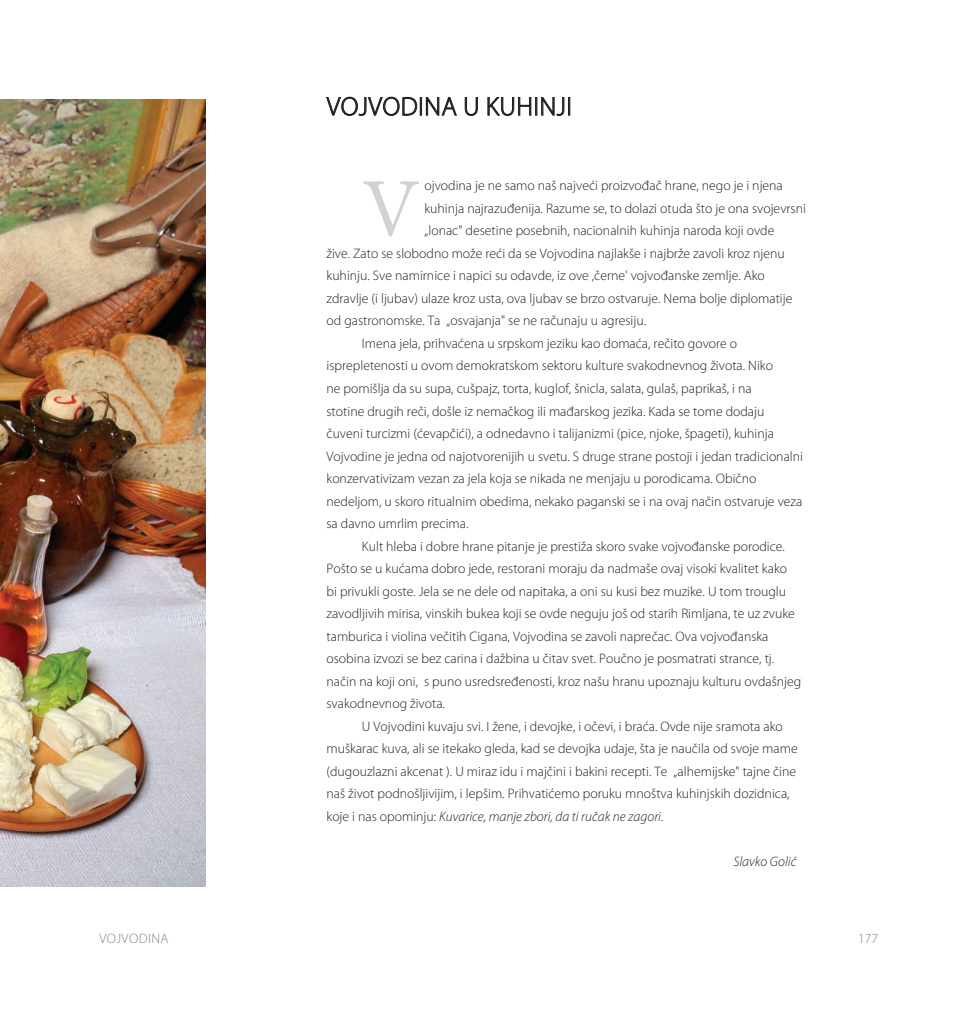
<style>
.page{position:relative;width:978px;height:1014px;background:#fff}
.page>*{position:absolute;margin:0;border:0;box-sizing:border-box;transform-origin:0 0}
.t1{font:83px "Minion Pro";color:#d1d2d4}
.t2{font:300 26.25px "Myriad Pro";color:#231f20}
.t3{font:300 13.75px "Myriad Pro";color:#231f20}
.t4{font:italic 300 13.75px "Myriad Pro";color:#231f20}
.t5{font:300 13.75px "Myriad Pro";letter-spacing:.03em;color:#808285}
.s1{font-style:normal}
</style>
<div class="page">
<img style="left:0;top:99px;width:206px;height:787px">
<svg style="left:326px;top:97px;width:131px;height:19px"></svg>
<svg style="left:465px;top:97px;width:13px;height:19px"></svg>
<svg style="left:487px;top:97px;width:83px;height:19px"></svg>
<p class="t5" style="left:99px;top:931px;width:71px">Vojvodina</p>
<h2 class="t2" style="left:327px;top:92px;width:26px">Vojvo</h2>
<h2 class="t2" style="left:401px;top:92px;width:31px">dina</h2>
<h2 class="t2" style="left:463px;top:92px;width:36px">u kuhinji</h2>
<h1 class="t1" style="left:362px;top:159px;width:60px">V</h1>
<p class="t3" style="left:424px;top:178px;width:360px">ojvodina je ne samo naš najveći proizvođač hrane, nego je i njena</p>
<p class="t3" style="left:424px;top:201px;width:383px">kuhinja najrazuđenija. Razume se, to dolazi otuda što je ona svojevrsni</p>
<p class="t3" style="left:424px;top:223px;width:351px">„lonac" desetine posebnih, nacionalnih kuhinja naroda koji ovde</p>
<p class="t3" style="left:327px;top:246px;width:460px">žive. Zato se slobodno može reći da se Vojvodina najlakše i najbrže zavoli kroz njenu</p>
<p class="t3" style="left:327px;top:268px;width:440px">kuhinju. Sve namirnice i napici su odavde, iz ove ‚černe' vojvođanske zemlje. Ako</p>
<p class="t3" style="left:327px;top:291px;width:467px">zdravlje (i ljubav) ulaze kroz usta, ova ljubav se brzo ostvaruje. Nema bolje diplomatije</p>
<p class="t3" style="left:327px;top:313px;width:321px">od gastronomske. Ta „osvajanja" se ne računaju u agresiju.</p>
<p class="t3" style="left:362px;top:336px;width:377px">Imena jela, prihvaćena u srpskom jeziku kao domaća, rečito govore o</p>
<p class="t3" style="left:327px;top:358px;width:448px">isprepletenosti u ovom demokratskom sektoru kulture svakodnevnog života. Niko</p>
<p class="t3" style="left:327px;top:381px;width:427px">ne pomišlja da su supa, cušpajz, torta, kuglof, šnicla, salata, gulaš, paprikaš, i na</p>
<p class="t3" style="left:327px;top:403px;width:439px">stotine drugih reči, došle iz nemačkog ili mađarskog jezika. Kada se tome dodaju</p>
<p class="t3" style="left:327px;top:426px;width:449px">čuveni turcizmi (ćevapčići), a odnedavno i talijanizmi (pice, njoke, špageti), kuhinja</p>
<p class="t3" style="left:327px;top:448px;width:478px">Vojvodine je jedna od najotvorenijih u svetu. S druge strane postoji i jedan tradicionalni</p>
<p class="t3" style="left:327px;top:471px;width:431px">konzervativizam vezan za jela koja se nikada ne menjaju u porodicama. Obično</p>
<p class="t3" style="left:327px;top:493px;width:477px">nedeljom, u skoro ritualnim obedima, nekako paganski se i na ovaj način ostvaruje veza</p>
<p class="t3" style="left:327px;top:516px;width:143px">sa davno umrlim precima.</p>
<p class="t3" style="left:362px;top:538px;width:425px">Kult hleba i dobre hrane pitanje je prestiža skoro svake vojvođanske porodice.</p>
<p class="t3" style="left:327px;top:561px;width:462px">Pošto se u kućama dobro jede, restorani moraju da nadmaše ovaj visoki kvalitet kako</p>
<p class="t3" style="left:327px;top:583px;width:461px">bi privukli goste. Jela se ne dele od napitaka, a oni su kusi bez muzike. U tom trouglu</p>
<p class="t3" style="left:327px;top:606px;width:470px">zavodljivih mirisa, vinskih bukea koji se ovde neguju još od starih Rimljana, te uz zvuke</p>
<p class="t3" style="left:327px;top:628px;width:444px">tamburica i violina večitih Cigana, Vojvodina se zavoli naprečac. Ova vojvođanska</p>
<p class="t3" style="left:327px;top:651px;width:449px">osobina izvozi se bez carina i dažbina u čitav svet. Poučno je posmatrati strance, tj.</p>
<p class="t3" style="left:327px;top:673px;width:476px">način na koji oni, s puno usredsređenosti, kroz našu hranu upoznaju kulturu ovdašnjeg</p>
<p class="t3" style="left:327px;top:696px;width:120px">svakodnevnog života.</p>
<p class="t3" style="left:362px;top:718px;width:422px">U Vojvodini kuvaju svi. I žene, i devojke, i očevi, i braća. Ovde nije sramota ako</p>
<p class="t3" style="left:327px;top:741px;width:473px">muškarac kuva, ali se itekako gleda, kad se devojka udaje, šta je naučila od svoje mame</p>
<p class="t3" style="left:327px;top:763px;width:471px">(dugouzlazni akcenat ). U miraz idu i majčini i bakini recepti. Te „alhemijske" tajne čine</p>
<p class="t3" style="left:327px;top:786px;width:465px">naš život podnošljivijim, i lepšim. Prihvatićemo poruku mnoštva kuhinjskih dozidnica,</p>
<p class="t4" style="left:327px;top:808px;width:339px"><span class="s1">koje i nas opominju:</span> Kuvarice, manje zbori, da ti ručak ne zagori.</p>
<p class="t4" style="left:733px;top:853px;width:64px">Slavko Golić</p>
<p class="t5" style="left:858px;top:930px;width:22px">177</p>
</div>
